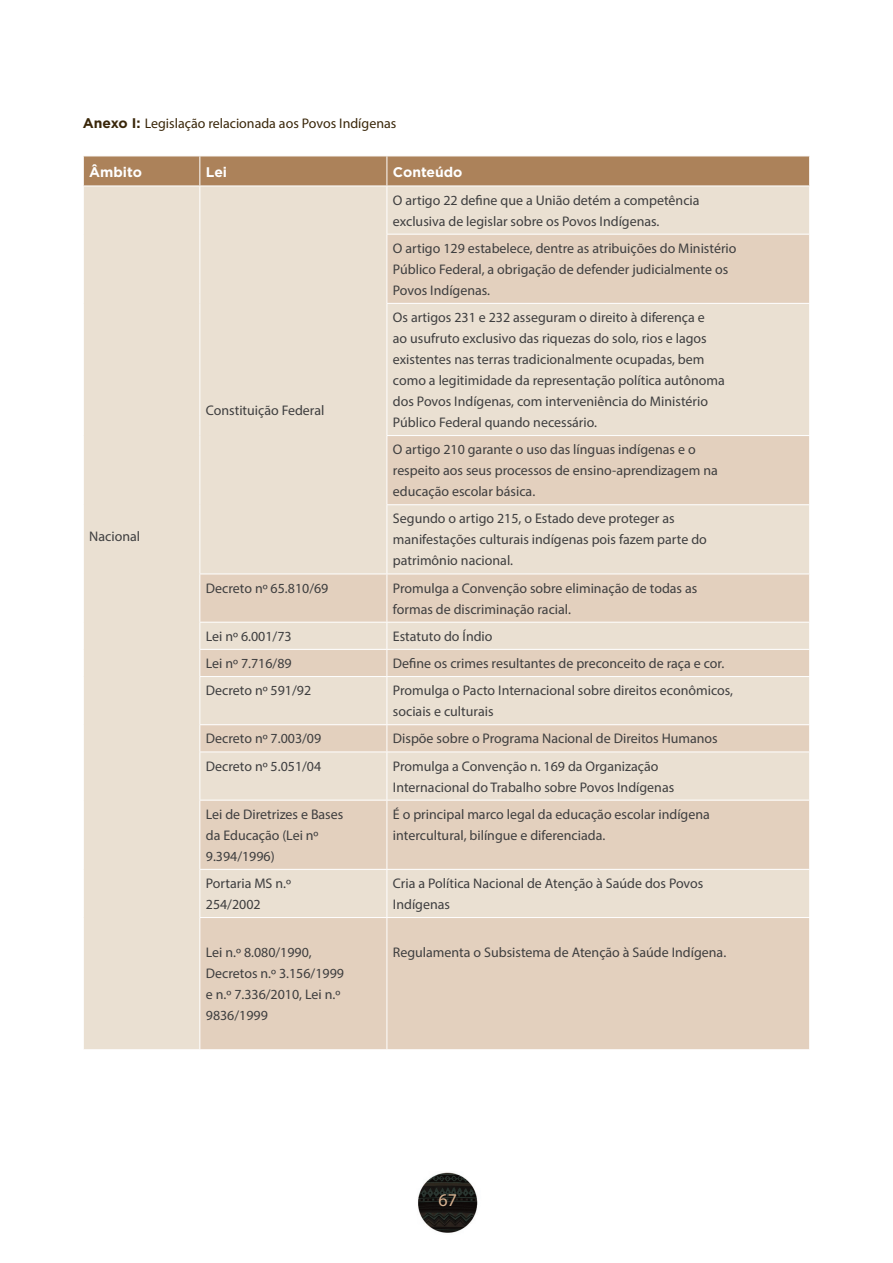
<style>
.page{position:relative;width:893px;height:1263px;background:#fff}
.page>*{position:absolute;margin:0;border:0;box-sizing:border-box;transform-origin:0 0}
.t1{font:18px "Myriad Pro";color:#d8b291}
.t2{font:13.95px/21px "Myriad Pro";color:#3e3e3f}
.t3{font:13.95px "Myriad Pro";color:#392609}
.t4{font:700 13.95px "Gotham";color:#fff}
.s1{font-family:"Gotham";font-weight:700}
</style>
<div class="page">
<img style="left:418px;top:1172px;width:60px;height:61px">
<div style="left:84px;top:157px;width:725px;height:29px;background:#ac825a"></div>
<div style="left:84px;top:187px;width:725px;height:862px;background:#eae0d2"></div>
<svg style="left:200px;top:234px;width:609px;height:815px;background:#e6d8c8"></svg>
<hr style="left:199px;top:156px;width:1px;height:30px;background:#fff">
<hr style="left:387px;top:156px;width:1px;height:30px;background:#fff">
<hr style="left:199px;top:186px;width:1px;height:48px;background:#fff">
<hr style="left:199px;top:234px;width:1px;height:69px;background:#fff">
<hr style="left:199px;top:303px;width:1px;height:133px;background:#fff">
<hr style="left:199px;top:436px;width:1px;height:69px;background:#fff">
<hr style="left:199px;top:505px;width:1px;height:69px;background:#fff">
<hr style="left:387px;top:186px;width:1px;height:48px;background:#fff">
<hr style="left:387px;top:234px;width:423px;height:1px;background:#fff">
<hr style="left:387px;top:235px;width:1px;height:68px;background:#fff">
<hr style="left:387px;top:303px;width:423px;height:1px;background:#fff">
<hr style="left:387px;top:304px;width:1px;height:131px;background:#fff">
<hr style="left:387px;top:435px;width:423px;height:1px;background:#fff">
<hr style="left:387px;top:436px;width:1px;height:68px;background:#fff">
<hr style="left:387px;top:504px;width:423px;height:1px;background:#fff">
<hr style="left:387px;top:505px;width:1px;height:69px;background:#fff">
<hr style="left:199px;top:574px;width:188px;height:1px;background:#fff">
<hr style="left:199px;top:574px;width:1px;height:48px;background:#fff">
<hr style="left:387px;top:574px;width:423px;height:1px;background:#fff">
<hr style="left:387px;top:574px;width:1px;height:48px;background:#fff">
<hr style="left:199px;top:622px;width:188px;height:1px;background:#fff">
<hr style="left:387px;top:622px;width:423px;height:1px;background:#fff">
<hr style="left:199px;top:649px;width:188px;height:1px;background:#fff">
<svg style="left:199px;top:622px;width:1px;height:54px"></svg>
<hr style="left:387px;top:649px;width:423px;height:1px;background:#fff">
<svg style="left:387px;top:622px;width:1px;height:54px"></svg>
<hr style="left:199px;top:676px;width:188px;height:1px;background:#fff">
<hr style="left:199px;top:677px;width:1px;height:47px;background:#fff">
<hr style="left:387px;top:676px;width:423px;height:1px;background:#fff">
<hr style="left:387px;top:677px;width:1px;height:47px;background:#fff">
<hr style="left:199px;top:724px;width:188px;height:1px;background:#fff">
<svg style="left:199px;top:725px;width:1px;height:26px"></svg>
<hr style="left:387px;top:724px;width:423px;height:1px;background:#fff">
<svg style="left:387px;top:725px;width:1px;height:26px"></svg>
<hr style="left:199px;top:751px;width:188px;height:1px;background:#fff">
<hr style="left:199px;top:752px;width:1px;height:48px;background:#fff">
<hr style="left:387px;top:751px;width:423px;height:1px;background:#fff">
<hr style="left:387px;top:752px;width:1px;height:48px;background:#fff">
<hr style="left:199px;top:800px;width:188px;height:1px;background:#fff">
<hr style="left:199px;top:800px;width:1px;height:69px;background:#fff">
<hr style="left:387px;top:800px;width:423px;height:1px;background:#fff">
<hr style="left:387px;top:800px;width:1px;height:69px;background:#fff">
<hr style="left:199px;top:869px;width:188px;height:1px;background:#fff">
<hr style="left:199px;top:870px;width:1px;height:47px;background:#fff">
<hr style="left:387px;top:869px;width:423px;height:1px;background:#fff">
<hr style="left:387px;top:870px;width:1px;height:47px;background:#fff">
<hr style="left:199px;top:917px;width:188px;height:1px;background:#fff">
<hr style="left:199px;top:918px;width:1px;height:131px;background:#fff">
<hr style="left:387px;top:917px;width:423px;height:1px;background:#fff">
<hr style="left:387px;top:918px;width:1px;height:131px;background:#fff">
<p class="t3" style="left:83px;top:115px;width:315px"><span class="s1">Anexo I:</span> Legislação relacionada aos Povos Indígenas</p>
<p class="t4" style="left:89px;top:164px;width:54px">Âmbito</p>
<p class="t4" style="left:206px;top:164px;width:23px">Lei</p>
<p class="t4" style="left:393px;top:164px;width:71px">Conteúdo</p>
<p class="t2" style="left:89px;top:525px;width:52px">Nacional</p>
<p class="t2" style="left:206px;top:399px;width:120px">Constituição Federal</p>
<p class="t2" style="left:393px;top:189px;width:308px">O artigo 22 define que a União detém a competência exclusiva de legislar sobre os Povos Indígenas.</p>
<p class="t2" style="left:393px;top:237px;width:345px">O artigo 129 estabelece, dentre as atribuições do Ministério<br>Público Federal, a obrigação de defender judicialmente os<br>Povos Indígenas.</p>
<p class="t2" style="left:393px;top:307px;width:333px">Os artigos 231 e 232 asseguram o direito à diferença e<br>ao usufruto exclusivo das riquezas do solo, rios e lagos existentes nas terras tradicionalmente ocupadas, bem como a legitimidade da representação política autônoma dos Povos Indígenas, com interveniência do Ministério Público Federal quando necessário.</p>
<p class="t2" style="left:393px;top:439px;width:326px">O artigo 210 garante o uso das línguas indígenas e o respeito aos seus processos de ensino-aprendizagem na educação escolar básica.</p>
<p class="t2" style="left:393px;top:508px;width:315px">Segundo o artigo 215, o Estado deve proteger as manifestações culturais indígenas pois fazem parte do patrimônio nacional.</p>
<p class="t2" style="left:206px;top:577px;width:124px">Decreto nº 65.810/69</p>
<p class="t2" style="left:393px;top:577px;width:306px">Promulga a Convenção sobre eliminação de todas as formas de discriminação racial.</p>
<p class="t2" style="left:206px;top:625px;width:87px">Lei nº 6.001/73</p>
<p class="t2" style="left:393px;top:625px;width:101px">Estatuto do Índio</p>
<p class="t2" style="left:206px;top:652px;width:87px">Lei nº 7.716/89</p>
<p class="t2" style="left:393px;top:652px;width:333px">Define os crimes resultantes de preconceito de raça e cor.</p>
<p class="t2" style="left:206px;top:680px;width:107px">Decreto nº 591/92</p>
<p class="t2" style="left:393px;top:680px;width:342px">Promulga o Pacto Internacional sobre direitos econômicos, sociais e culturais</p>
<p class="t2" style="left:206px;top:728px;width:117px">Decreto nº 7.003/09</p>
<p class="t2" style="left:393px;top:728px;width:326px">Dispõe sobre o Programa Nacional de Direitos Humanos</p>
<p class="t2" style="left:206px;top:755px;width:117px">Decreto nº 5.051/04</p>
<p class="t2" style="left:393px;top:755px;width:283px">Promulga a Convenção n. 169 da Organização<br>Internacional do Trabalho sobre Povos Indígenas</p>
<p class="t2" style="left:206px;top:803px;width:139px">Lei de Diretrizes e Bases da Educação (Lei nº<br>9.394/1996)</p>
<p class="t2" style="left:393px;top:803px;width:318px">É o principal marco legal da educação escolar indígena intercultural, bilíngue e diferenciada.</p>
<p class="t2" style="left:206px;top:872px;width:87px">Portaria MS n.º<br>254/2002</p>
<p class="t2" style="left:393px;top:872px;width:312px">Cria a Política Nacional de Atenção à Saúde dos Povos<br>Indígenas</p>
<p class="t2" style="left:206px;top:942px;width:140px">Lei n.º 8.080/1990,<br>Decretos n.º 3.156/1999 e n.º 7.336/2010, Lei n.º<br>9836/1999</p>
<p class="t2" style="left:393px;top:942px;width:335px">Regulamenta o Subsistema de Atenção à Saúde Indígena.</p>
<p class="t1" style="left:438px;top:1188px;width:20px">67</p>
</div>
